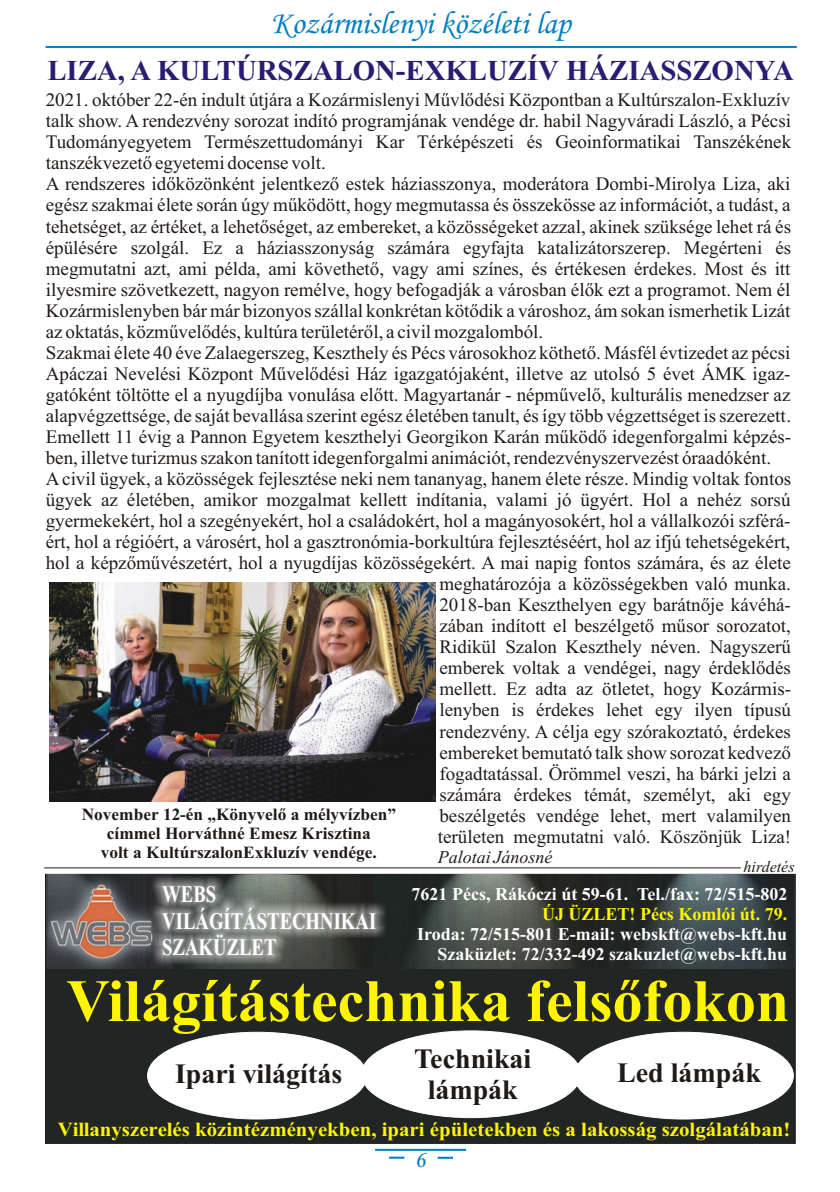
<style>
.page{position:relative;width:840px;height:1192px;background:#fff}
.page>*{position:absolute;margin:0;border:0;box-sizing:border-box;transform-origin:0 0}
.t1{font:700 60px "Times New Roman";color:#fff500}
.t2{font:italic 32px "Monotype Corsiva";color:#007dc2}
.t3{font:700 28.8px "Times New Roman";color:#2b1c73}
.t4{font:700 28px/31px "Times New Roman";color:#1f1a17;text-align:center}
.t5{font:italic 24px "Monotype Corsiva";color:#007dc2}
.t6{font:700 23.8px/26.4px "Times New Roman";color:#fff;scale:.79 1}
.t7{font:700 20px "Times New Roman";color:#fff500;scale:1.04 1}
.t8{font:19px "Times New Roman";color:#1f1a17}
.t9{font:700 18px/20px "Times New Roman";color:#fff;text-align:right}
.t10{font:700 18px "Times New Roman";color:#fff500}
.t11{font:italic 18px "Times New Roman";color:#1f1a17}
.t12{font:700 17.2px/19px "Times New Roman";color:#1f1a17;text-align:center}
.t13{font:italic 16px "Times New Roman";color:#1f1a17}
</style>
<div class="page">
<svg style="left:45px;top:45px;width:752px;height:3px"></svg>
<svg style="left:375px;top:1148px;width:92px;height:11px"></svg>
<div style="left:45px;top:874px;width:750px;height:270px;background:#212624;border:1px solid #1f1a17"></div>
<div style="left:147px;top:1032px;width:220px;height:87px;background:#fff;border:1px solid #fff;border-radius:50%"></div>
<div style="left:361px;top:1031px;width:220px;height:87px;background:#fff;border:1px solid #fff;border-radius:50%"></div>
<div style="left:574px;top:1032px;width:220px;height:87px;background:#fff;border:1px solid #fff;border-radius:50%"></div>
<img style="left:46px;top:875px;width:749px;height:93px">
<img style="left:152px;top:876px;width:234px;height:90px">
<svg style="left:44px;top:867px;width:697px;height:1px"></svg>
<img style="left:49px;top:582px;width:386px;height:219px">
<h2 class="t2" style="left:271px;top:11px;width:301px">Kozármislenyi közéleti lap</h2>
<h3 class="t3" style="left:47px;top:61px;width:748px">LIZA, A KULTÚRSZALON-EXKLUZÍV HÁZIASSZONYA</h3>
<p class="t8" style="left:46px;top:93px;width:746px">2021. október 22-én indult útjára a Kozármislenyi Mûvlõdési Központban a Kultúrszalon-Exkluzív</p>
<p class="t8" style="left:46px;top:114px;width:747px">talk show. A rendezvény sorozat indító programjának vendége dr. habil Nagyváradi László, a Pécsi</p>
<p class="t8" style="left:46px;top:135px;width:747px">Tudományegyetem Természettudományi Kar Térképészeti és Geoinformatikai Tanszékének</p>
<p class="t8" style="left:46px;top:156px;width:281px">tanszékvezetõ egyetemi docense volt.</p>
<p class="t8" style="left:46px;top:177px;width:746px">A rendszeres idõközönként jelentkezõ estek háziasszonya, moderátora Dombi-Mirolya Liza, aki</p>
<p class="t8" style="left:46px;top:198px;width:746px">egész szakmai élete során úgy mûködött, hogy megmutassa és összekösse az információt, a tudást, a</p>
<p class="t8" style="left:46px;top:219px;width:747px">tehetséget, az értéket, a lehetõséget, az embereket, a közösségeket azzal, akinek szüksége lehet rá és</p>
<p class="t8" style="left:46px;top:240px;width:747px">épülésére szolgál. Ez a háziasszonyság számára egyfajta katalizátorszerep. Megérteni és</p>
<p class="t8" style="left:46px;top:261px;width:746px">megmutatni azt, ami példa, ami követhetõ, vagy ami színes, és értékesen érdekes. Most és itt</p>
<p class="t8" style="left:46px;top:282px;width:746px">ilyesmire szövetkezett, nagyon remélve, hogy befogadják a városban élõk ezt a programot. Nem él</p>
<p class="t8" style="left:46px;top:304px;width:746px">Kozármislenyben bár már bizonyos szállal konkrétan kötõdik a városhoz, ám sokan ismerhetik Lizát</p>
<p class="t8" style="left:46px;top:325px;width:499px">az oktatás, közmûvelõdés, kultúra területérõl, a civil mozgalomból.</p>
<p class="t8" style="left:46px;top:346px;width:746px">Szakmai élete 40 éve Zalaegerszeg, Keszthely és Pécs városokhoz köthetõ. Másfél évtizedet az pécsi</p>
<p class="t8" style="left:46px;top:367px;width:746px">Apáczai Nevelési Központ Mûvelõdési Ház igazgatójaként, illetve az utolsó 5 évet ÁMK igaz-</p>
<p class="t8" style="left:46px;top:388px;width:746px">gatóként töltötte el a nyugdíjba vonulása elõtt. Magyartanár - népmûvelõ, kulturális menedzser az</p>
<p class="t8" style="left:46px;top:409px;width:747px">alapvégzettsége, de saját bevallása szerint egész életében tanult, és így több végzettséget is szerezett.</p>
<p class="t8" style="left:46px;top:430px;width:747px">Emellett 11 évig a Pannon Egyetem keszthelyi Georgikon Karán mûködõ idegenforgalmi képzés-</p>
<p class="t8" style="left:46px;top:451px;width:727px">ben, illetve turizmus szakon tanított idegenforgalmi animációt, rendezvényszervezést óraadóként.</p>
<p class="t8" style="left:46px;top:472px;width:747px">A civil ügyek, a közösségek fejlesztése neki nem tananyag, hanem élete része. Mindig voltak fontos</p>
<p class="t8" style="left:46px;top:493px;width:746px">ügyek az életében, amikor mozgalmat kellett indítania, valami jó ügyért. Hol a nehéz sorsú</p>
<p class="t8" style="left:46px;top:514px;width:746px">gyermekekért, hol a szegényekért, hol a családokért, hol a magányosokért, hol a vállalkozói szférá-</p>
<p class="t8" style="left:46px;top:535px;width:746px">ért, hol a régióért, a városért, hol a gasztronómia-borkultúra fejlesztéséért, hol az ifjú tehetségekért,</p>
<p class="t8" style="left:46px;top:556px;width:747px">hol a képzõmûvészetért, hol a nyugdíjas közösségekért. A mai napig fontos számára, és az élete</p>
<p class="t8" style="left:439px;top:577px;width:353px">meghatározója a közösségekben való munka.</p>
<p class="t8" style="left:439px;top:598px;width:353px">2018-ban Keszthelyen egy barátnõje kávéhá-</p>
<p class="t8" style="left:439px;top:619px;width:353px">zában indított el beszélgetõ mûsor sorozatot,</p>
<p class="t8" style="left:439px;top:640px;width:353px">Ridikül Szalon Keszthely néven. Nagyszerû</p>
<p class="t8" style="left:439px;top:661px;width:353px">emberek voltak a vendégei, nagy érdeklõdés</p>
<p class="t8" style="left:439px;top:682px;width:353px">mellett. Ez adta az ötletet, hogy Kozármis-</p>
<p class="t8" style="left:439px;top:703px;width:353px">lenyben is érdekes lehet egy ilyen típusú</p>
<p class="t8" style="left:439px;top:724px;width:353px">rendezvény. A célja egy szórakoztató, érdekes</p>
<p class="t8" style="left:439px;top:745px;width:353px">embereket bemutató talk show sorozat kedvezõ</p>
<p class="t8" style="left:439px;top:766px;width:353px">fogadtatással. Örömmel veszi, ha bárki jelzi a</p>
<p class="t8" style="left:439px;top:787px;width:353px">számára érdekes témát, személyt, aki egy</p>
<p class="t8" style="left:439px;top:809px;width:353px">beszélgetés vendége lehet, mert valamilyen</p>
<p class="t8" style="left:438px;top:830px;width:355px">területen megmutatni való. Köszönjük Liza!</p>
<p class="t11" style="left:438px;top:850px;width:116px">Palotai Jánosné</p>
<p class="t12" style="left:82px;top:807px;width:316px">November 12-én „Könyvelõ a mélyvízben” címmel Horváthné Emesz Krisztina<br>volt a KultúrszalonExkluzív vendége.</p>
<p class="t13" style="left:744px;top:861px;width:52px">hirdetés</p>
<p class="t6" style="left:162px;top:884px;width:272px">WEBS<br>VILÁGÍTÁSTECHNIKAI<br>SZAKÜZLET</p>
<p class="t9" style="left:412px;top:886px;width:377px">7621 Pécs, Rákóczi út 59-61. Tel./fax: 72/515-802</p>
<p class="t10" style="left:542px;top:908px;width:247px">ÚJ ÜZLET! Pécs Komlói út. 79.</p>
<p class="t9" style="left:417px;top:926px;width:371px">Iroda: 72/515-801 E-mail: webskft@webs-kft.hu<br>Szaküzlet: 72/332-492 szakuzlet@webs-kft.hu</p>
<h1 class="t1" style="left:66px;top:980px;width:724px">Világítástechnika felsõfokon</h1>
<h3 class="t4" style="left:175px;top:1061px;width:169px">Ipari világítás</h3>
<h3 class="t4" style="left:617px;top:1060px;width:145px">Led lámpák</h3>
<p class="t7" style="left:58px;top:1123px;width:706px">Villanyszerelés közintézményekben, ipari épületekben és a lakosság szolgálatában!</p>
<h3 class="t4" style="left:414px;top:1046px;width:119px">Technikai lámpák</h3>
<p class="t5" style="left:415px;top:1150px;width:12px">6</p>
</div>
